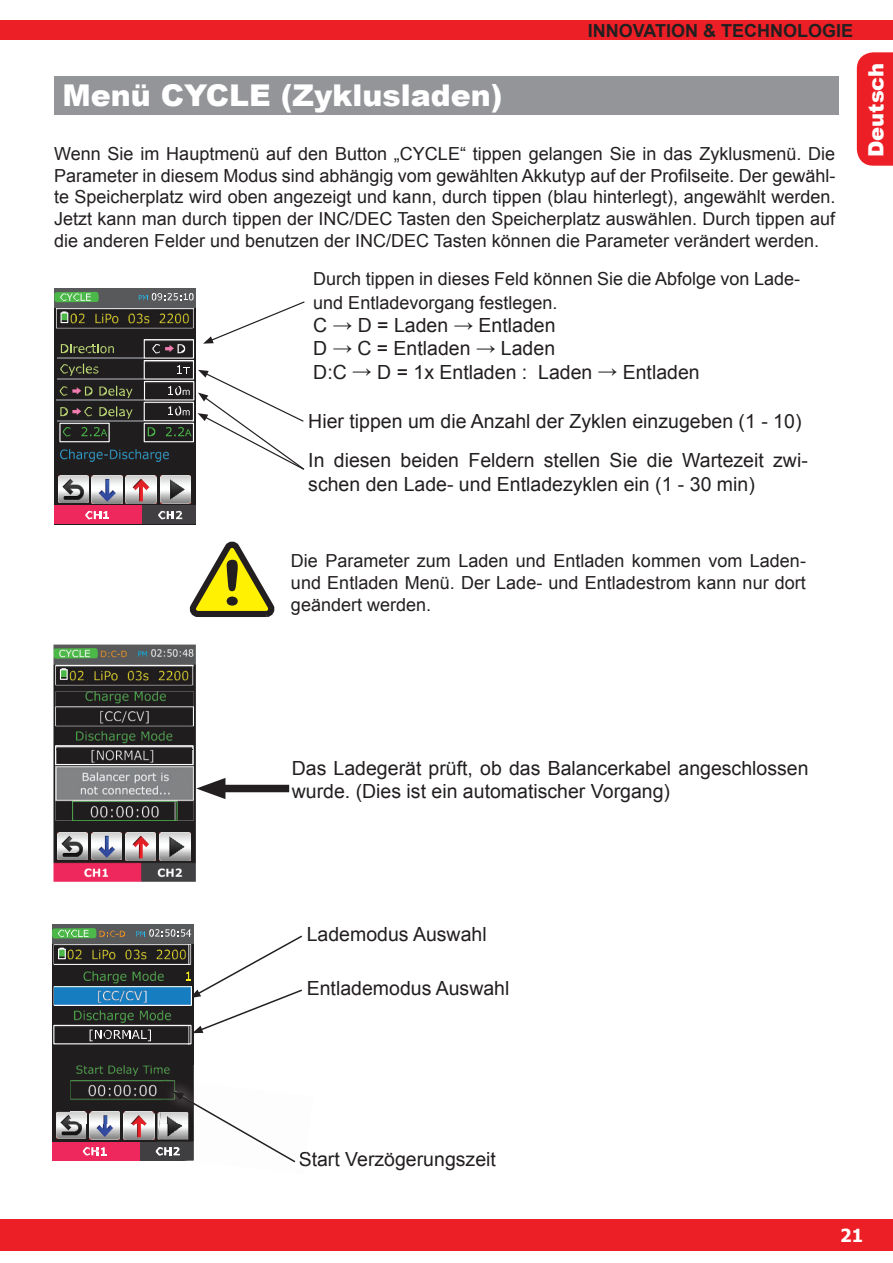
<style>
.page{position:relative;width:893px;height:1263px;background:#fff}
.page>*{position:absolute;margin:0;border:0;box-sizing:border-box;transform-origin:0 0}
.t1{font:62.1px "Arial Rounded MT Bold";color:#231f20;scale:1.22 1}
.t2{font:900 30px "Arial";color:#fff}
.t3{font:900 21px "Arial";color:#fff}
.t4{font:19.5px/23.4px "Arial";color:#231f20}
.t5{font:18px/21.6px "Arial";color:#231f20;text-align:justify}
.t6{font:700 18px "Arial";color:#231f20}
.t7{font:700 18px "Tahoma";color:#fff}
.s1{font-family:"Bookman Old Style";font-weight:700}
.s2{font-weight:700}
</style>
<div class="page">
<div style="left:857px;top:52px;width:36px;height:114px;background:#ed1f26"></div>
<div style="left:0;top:1219px;width:893px;height:31px;background:#ed1f26"></div>
<div style="left:0;top:20px;width:893px;height:20px;background:#ed1f26"></div>
<div style="left:54px;top:77px;width:785px;height:38px;background:#939598"></div>
<div style="left:54px;top:308px;width:142px;height:216px;background:#201d1e"></div>
<div style="left:54px;top:288px;width:142px;height:20px;background:#58595b"></div>
<div style="left:142px;top:505px;width:54px;height:19px;background:#413f41"></div>
<div style="left:54px;top:505px;width:88px;height:19px;background:#ee285d"></div>
<svg style="left:85px;top:511px;width:24px;height:8px"></svg>
<svg style="left:158px;top:511px;width:24px;height:8px"></svg>
<svg style="left:139px;top:293px;width:55px;height:8px"></svg>
<img style="left:56px;top:308px;width:138px;height:20px">
<img style="left:57px;top:309px;width:137px;height:19px">
<hr style="left:57px;top:358px;width:136px;height:1px;background:#6d6e71">
<hr style="left:57px;top:378px;width:136px;height:2px;background:#6d6e71">
<hr style="left:57px;top:399px;width:136px;height:2px;background:#6d6e71">
<hr style="left:57px;top:420px;width:136px;height:1px;background:#6d6e71">
<svg style="left:61px;top:344px;width:53px;height:9px"></svg>
<svg style="left:60px;top:364px;width:38px;height:12px"></svg>
<img style="left:59px;top:476px;width:30px;height:27px">
<img style="left:92px;top:476px;width:30px;height:27px">
<img style="left:126px;top:476px;width:31px;height:27px">
<img style="left:160px;top:476px;width:31px;height:27px">
<div style="left:144px;top:339px;width:50px;height:20px;border:1px solid #fff"></div>
<div style="left:144px;top:360px;width:50px;height:20px;border:1px solid #fff"></div>
<svg style="left:177px;top:365px;width:12px;height:9px"></svg>
<div style="left:144px;top:381px;width:50px;height:19px;border:1px solid #fff"></div>
<svg style="left:168px;top:386px;width:22px;height:9px"></svg>
<div style="left:144px;top:402px;width:50px;height:19px;border:1px solid #fff"></div>
<img style="left:147px;top:427px;width:45px;height:10px">
<div style="left:144px;top:423px;width:50px;height:19px;border:1px solid #fff"></div>
<div style="left:61px;top:313px;width:7px;height:7px;background:#4cb849"></div>
<div style="left:61px;top:312px;width:7px;height:11px;border:1px solid #fff"></div>
<svg style="left:54px;top:292px;width:45px;height:10px"></svg>
<svg style="left:152px;top:344px;width:33px;height:9px"></svg>
<svg style="left:99px;top:386px;width:34px;height:12px"></svg>
<svg style="left:60px;top:386px;width:33px;height:10px"></svg>
<img style="left:60px;top:449px;width:109px;height:13px">
<svg style="left:99px;top:407px;width:34px;height:12px"></svg>
<svg style="left:60px;top:407px;width:32px;height:9px"></svg>
<svg style="left:168px;top:406px;width:22px;height:9px"></svg>
<svg style="left:166px;top:427px;width:26px;height:9px"></svg>
<svg style="left:148px;top:427px;width:7px;height:9px"></svg>
<img style="left:66px;top:427px;width:41px;height:10px">
<div style="left:59px;top:423px;width:51px;height:19px;border:1px solid #fff"></div>
<svg style="left:82px;top:427px;width:25px;height:9px"></svg>
<svg style="left:63px;top:427px;width:7px;height:9px"></svg>
<svg style="left:190px;top:541px;width:83px;height:76px"></svg>
<svg style="left:203px;top:301px;width:102px;height:43px"></svg>
<svg style="left:198px;top:370px;width:107px;height:100px"></svg>
<img style="left:53px;top:644px;width:143px;height:238px">
<img style="left:56px;top:665px;width:137px;height:20px">
<img style="left:58px;top:832px;width:30px;height:27px">
<img style="left:91px;top:832px;width:31px;height:28px">
<img style="left:125px;top:832px;width:31px;height:28px">
<img style="left:159px;top:832px;width:31px;height:28px">
<img style="left:56px;top:691px;width:138px;height:35px">
<img style="left:56px;top:707px;width:137px;height:19px">
<svg style="left:55px;top:745px;width:138px;height:20px"></svg>
<img style="left:56px;top:750px;width:138px;height:70px">
<img style="left:56px;top:750px;width:137px;height:15px">
<img style="left:73px;top:801px;width:104px;height:19px">
<img style="left:76px;top:730px;width:97px;height:13px">
<div style="left:60px;top:670px;width:7px;height:7px;background:#4cb849"></div>
<div style="left:60px;top:669px;width:8px;height:11px;border:1px solid #fff"></div>
<div style="left:213px;top:785px;width:76px;height:7px;background:#231f20"></div>
<svg style="left:196px;top:778px;width:29px;height:21px"></svg>
<div style="left:52px;top:944px;width:142px;height:216px;background:#201d1e"></div>
<div style="left:52px;top:924px;width:142px;height:20px;background:#58595b"></div>
<div style="left:139px;top:1141px;width:55px;height:19px;background:#413f41"></div>
<div style="left:52px;top:1141px;width:87px;height:19px;background:#ee285d"></div>
<svg style="left:83px;top:1147px;width:23px;height:8px"></svg>
<img style="left:56px;top:1112px;width:30px;height:27px">
<img style="left:89px;top:1124px;width:31px;height:15px">
<img style="left:123px;top:1124px;width:31px;height:15px">
<img style="left:70px;top:1065px;width:124px;height:59px">
<img style="left:70px;top:1112px;width:16px;height:12px">
<img style="left:71px;top:1081px;width:90px;height:18px">
<svg style="left:52px;top:928px;width:250px;height:113px"></svg>
<img style="left:300px;top:1152px;width:7px;height:15px">
<img style="left:161px;top:1079px;width:33px;height:12px">
<img style="left:162px;top:1081px;width:13px;height:10px">
<svg style="left:156px;top:1091px;width:140px;height:72px"></svg>
<p class="t6" style="left:588px;top:19px;width:267px">INNOVATION &amp; TECHNOLOGIE</p>
<h2 class="t2" style="left:63px;top:73px;width:441px">Menü CYCLE (Zyklusladen)</h2>
<p class="t5" style="left:54px;top:143px;width:783px">Wenn Sie im Hauptmenü auf den Button „CYCLE“ tippen gelangen Sie in das Zyklusmenü. Die Parameter in diesem Modus sind abhängig vom gewählten Akkutyp auf der Profilseite. Der gewähl&shy;te Speicherplatz wird oben angezeigt und kann, durch tippen (blau hinterlegt), angewählt werden.<br>Jetzt kann man durch tippen der INC/DEC Tasten den Speicherplatz auswählen. Durch tippen auf die anderen Felder und benutzen der INC/DEC Tasten können die Parameter verändert werden.</p>
<p class="t5" style="left:313px;top:267px;width:488px;line-height:23.4px">Durch tippen in dieses Feld können Sie die Abfolge von Lade&shy;und Entladevorgang festlegen.</p>
<p class="t4" style="left:313px;top:314px;width:388px">C <span class="s1">→</span> D = Laden <span class="s2">→</span> Entladen<br>D <span class="s1">→</span> C = Entladen <span class="s2">→</span> Laden<br>D:C <span class="s2">→</span> D = 1x Entladen : Laden <span class="s2">→</span> Entladen</p>
<p class="t4" style="left:308px;top:402px;width:501px;line-height:39.2px">Hier tippen um die Anzahl der Zyklen einzugeben (1 - 10)<br>In diesen beiden Feldern stellen Sie die Wartezeit zwi-</p>
<p class="t4" style="left:308px;top:472px;width:448px">schen den Lade- und Entladezyklen ein (1 - 30 min)</p>
<p class="t3" style="left:861px;top:157px;width:96px;rotate:-90deg">Deutsch</p>
<h1 class="t1" style="left:220px;top:543px;width:22px">!</h1>
<p class="t5" style="left:291px;top:550px;width:516px">Die Parameter zum Laden und Entladen kommen vom Laden&shy;und Entladen Menü. Der Lade- und Entladestrom kann nur dort geändert werden.</p>
<p class="t4" style="left:292px;top:756px;width:518px">Das Ladegerät prüft, ob das Balancerkabel angeschlossen wurde. (Dies ist ein automatischer Vorgang)</p>
<p class="t4" style="left:307px;top:922px;width:181px">Lademodus Auswahl</p>
<p class="t4" style="left:307px;top:976px;width:204px">Entlademodus Auswahl</p>
<p class="t4" style="left:299px;top:1148px;width:199px">Start Verzögerungszeit</p>
<p class="t7" style="left:840px;top:1222px;width:24px">21</p>
</div>
